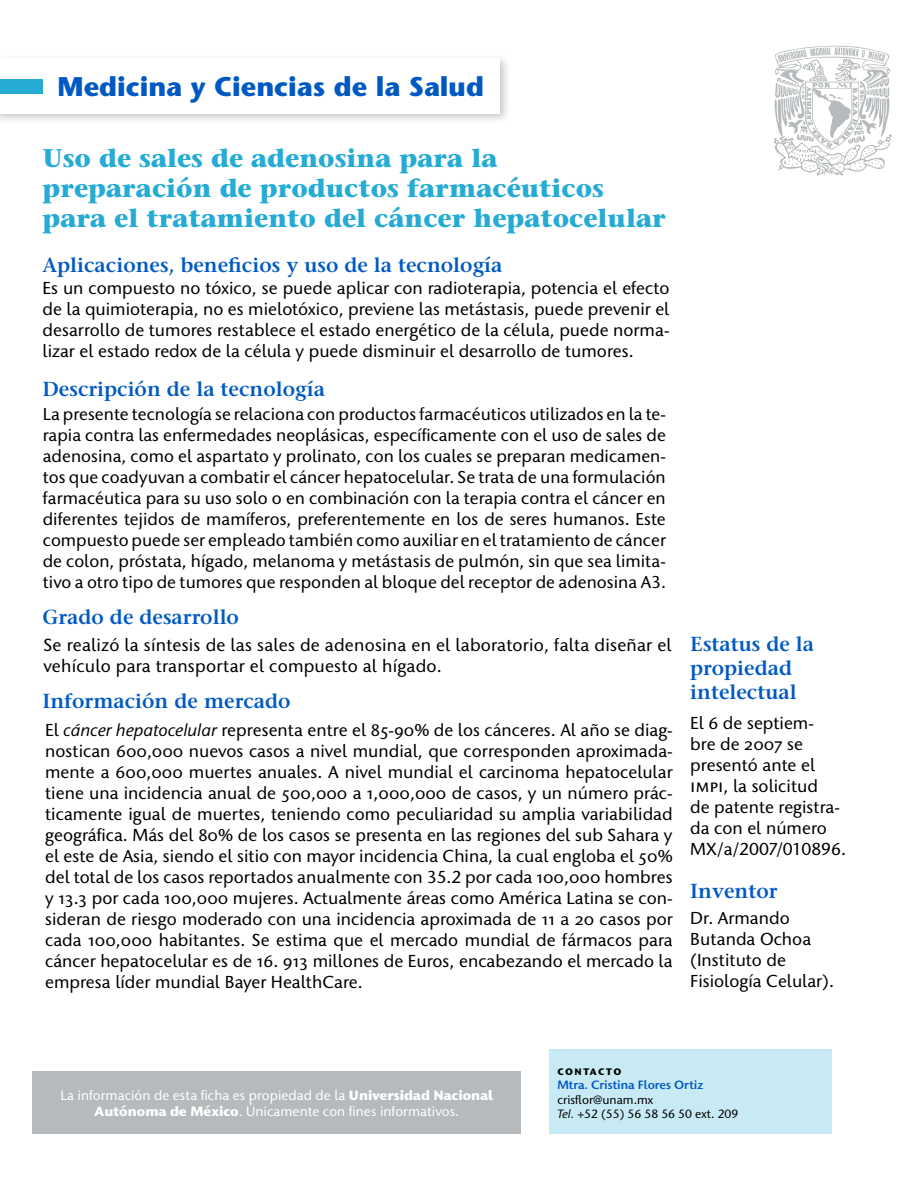
<style>
.page{position:relative;width:918px;height:1188px;background:#fff}
.page>*{position:absolute;margin:0;border:0;box-sizing:border-box;transform-origin:0 0}
.t1{font:700 27px "Stone Sans Std";color:#0059c3}
.t2{font:700 25.5px/30px "Stone Serif Std";color:#25abd4}
.t3{font:600 20.25px/24.3px "Stone Serif Std";color:#0059c3}
.t4{font:500 17.4px/21px "Stone Humanist ITC Std";letter-spacing:.01em;color:#000}
.t5{font:500 17.25px/21px "Stone Humanist ITC Std";color:#000;text-align:justify}
.t6{font:500 17.1px/21px "Stone Humanist ITC Std";color:#000;text-align:justify}
.t7{font:500 13.5px/16.2px "Stone Humanist ITC Std";color:#fff;text-align:center}
.t8{font:500 12px/14.4px "Stone Humanist ITC Std";color:#000}
.t9{font:12px "Stone Humanist ITC Std Semi";color:#0059c3}
.t10{font:700 9.45px "Stone Humanist ITC Std";letter-spacing:.17em;color:#000}
.s1{font-style:italic}
.s2{font-weight:700}
</style>
<div class="page">
<svg style="left:774px;top:45px;width:118px;height:131px"></svg>
<div style="left:0;top:54px;width:511px;height:71px;background:#000;opacity:.22"></div>
<div style="left:0;top:59px;width:500px;height:55px;background:#fff"></div>
<div style="left:0;top:79px;width:43px;height:14px;background:#25abd4"></div>
<div style="left:549px;top:1049px;width:283px;height:85px;background:#c8eaf4"></div>
<div style="left:32px;top:1071px;width:489px;height:63px;background:#b6babc"></div>
<h1 class="t1" style="left:58px;top:70px;width:428px">Medicina y Ciencias de la Salud</h1>
<h2 class="t2" style="left:43px;top:143px;width:625px">Uso de sales de adenosina para la preparación de productos farmacéuticos para el tratamiento del cáncer hepatocelular</h2>
<p class="t3" style="left:43px;top:253px;width:462px">Aplicaciones, beneficios y uso de la tecnología</p>
<p class="t5" style="left:43px;top:277px;width:628px">Es un compuesto no tóxico, se puede aplicar con radioterapia, potencia el efecto de la quimioterapia, no es mielotóxico, previene las metástasis, puede prevenir el desarrollo de tumores restablece el estado energético de la célula, puede norma&shy;lizar el estado redox de la célula y puede disminuir el desarrollo de tumores.</p>
<p class="t3" style="left:43px;top:377px;width:284px">Descripción de la tecnología</p>
<p class="t6" style="left:43px;top:404px;width:625px">La presente tecnología se relaciona con productos farmacéuticos utilizados en la te&shy;rapia contra las enfermedades neoplásicas, específicamente con el uso de sales de adenosina, como el aspartato y prolinato, con los cuales se preparan medicamen&shy;tos que coadyuvan a combatir el cáncer hepatocelular. Se trata de una formulación farmacéutica para su uso solo o en combinación con la terapia contra el cáncer en diferentes tejidos de mamíferos, preferentemente en los de seres humanos. Este compuesto puede ser empleado también como auxiliar en el tratamiento de cáncer de colon, próstata, hígado, melanoma y metástasis de pulmón, sin que sea limita&shy;tivo a otro tipo de tumores que responden al bloque del receptor de adenosina A3.</p>
<p class="t3" style="left:43px;top:605px;width:198px">Grado de desarrollo</p>
<p class="t4" style="left:44px;top:635px;width:630px">Se realizó la síntesis de las sales de adenosina en el laboratorio, falta diseñar el vehículo para transportar el compuesto al hígado.</p>
<p class="t3" style="left:43px;top:689px;width:250px">Información de mercado</p>
<p class="t5" style="left:45px;top:720px;width:629px">El <span class="s1">cáncer hepatocelular</span> representa entre el 85-90% de los cánceres. Al año se diag&shy;nostican 600,000 nuevos casos a nivel mundial, que corresponden aproximada&shy;mente a 600,000 muertes anuales. A nivel mundial el carcinoma hepatocelular tiene una incidencia anual de 500,000 a 1,000,000 de casos, y un número prác&shy;ticamente igual de muertes, teniendo como peculiaridad su amplia variabilidad geográfica. Más del 80% de los casos se presenta en las regiones del sub Sahara y el este de Asia, siendo el sitio con mayor incidencia China, la cual engloba el 50% del total de los casos reportados anualmente con 35.2 por cada 100,000 hombres y 13.3 por cada 100,000 mujeres. Actualmente áreas como América Latina se con&shy;sideran de riesgo moderado con una incidencia aproximada de 11 a 20 casos por cada 100,000 habitantes. Se estima que el mercado mundial de fármacos para cáncer hepatocelular es de 16. 913 millones de Euros, encabezando el mercado la empresa líder mundial Bayer HealthCare.</p>
<p class="t3" style="left:690px;top:632px;width:125px">Estatus de la propiedad intelectual</p>
<p class="t5" style="left:690px;top:712px;width:157px;text-align:left">El 6 de septiem-<br>bre de 2007 se presentó ante el impi, la solicitud<br>de patente registra&shy;da con el número<br>MX/a/2007/010896.</p>
<p class="t3" style="left:690px;top:879px;width:89px">Inventor</p>
<p class="t5" style="left:690px;top:908px;width:145px;text-align:left">Dr. Armando<br>Butanda Ochoa (Instituto de<br>Fisiología Celular).</p>
<p class="t7" style="left:61px;top:1087px;width:434px">La información de esta ficha es propiedad de la <span class="s2">Universidad Nacional<br>Autónoma de México</span>. Únicamente con fines informativos.</p>
<p class="t10" style="left:557px;top:1065px;width:66px">CONTACTO</p>
<p class="t9" style="left:557px;top:1078px;width:147px">Mtra. Cristina Flores Ortiz</p>
<p class="t8" style="left:557px;top:1093px;width:183px">crisflor@unam.mx<br><span class="s1">Tel.</span> +52 (55) 56 58 56 50 ext. 209</p>
</div>
